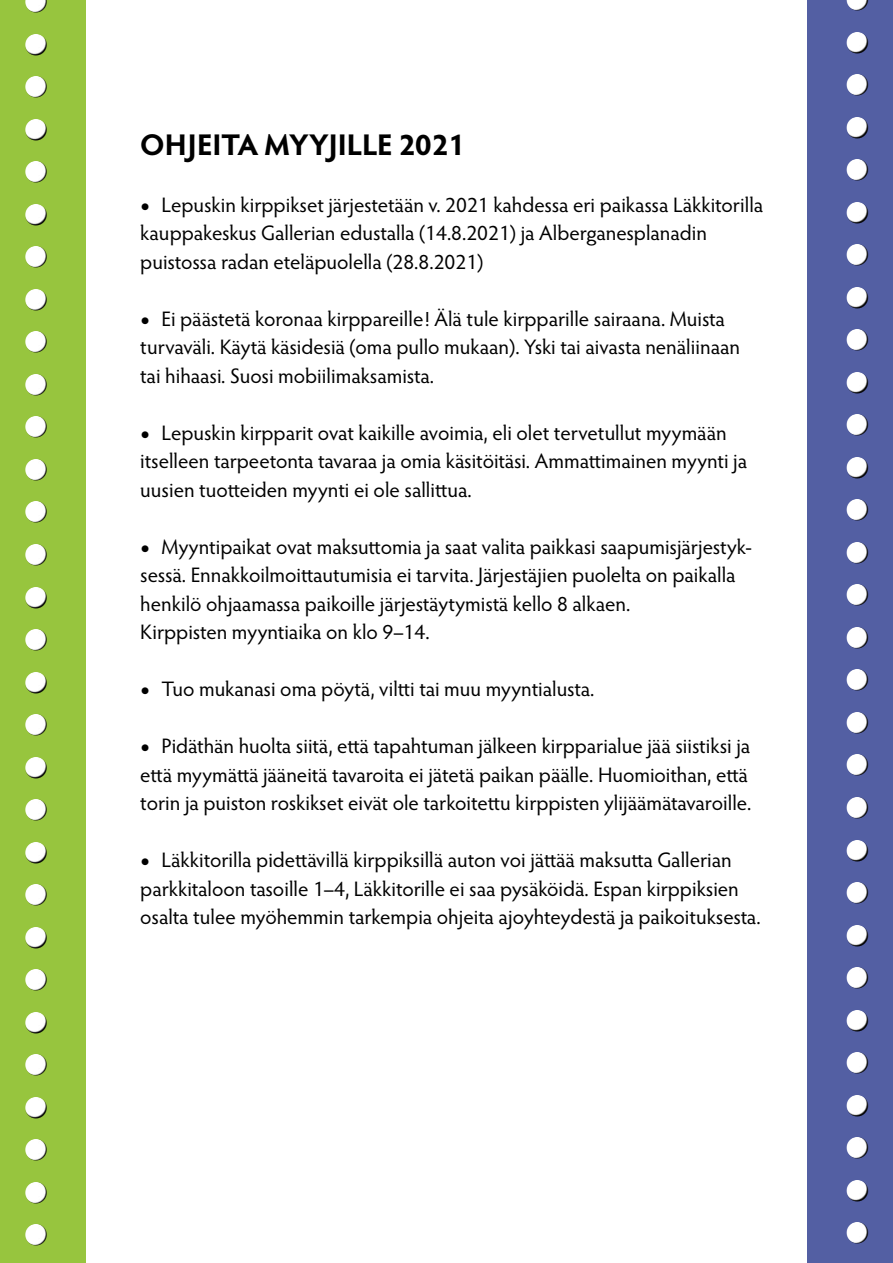
<style>
.page{position:relative;width:893px;height:1263px;background:#fff}
.page>*{position:absolute;margin:0;border:0;box-sizing:border-box;transform-origin:0 0}
.t1{font:30px "Zapf Dingbats ITC";color:#fff}
.t2{font:700 30px "Hypatia Sans Pro";color:#000}
.t3{font:21px/28.5px "Hypatia Sans Pro";color:#000}
.s1{font-weight:900}
</style>
<div class="page">
<div style="left:0;top:0;width:85px;height:1263px;background:#97c53e"></div>
<div style="left:808px;top:0;width:85px;height:1263px;background:#535fa3"></div>
<svg style="left:25px;top:0;width:22px;height:55px"></svg>
<h1 class="t1" style="left:845px;top:28px;width:25px">●</h1>
<h1 class="t1" style="left:24px;top:73px;width:25px">●</h1>
<h1 class="t1" style="left:845px;top:71px;width:25px">●</h1>
<h1 class="t1" style="left:24px;top:115px;width:25px">●</h1>
<h1 class="t1" style="left:845px;top:113px;width:25px">●</h1>
<h1 class="t1" style="left:24px;top:158px;width:25px">●</h1>
<h1 class="t1" style="left:845px;top:156px;width:25px">●</h1>
<h1 class="t1" style="left:24px;top:200px;width:25px">●</h1>
<h1 class="t1" style="left:845px;top:198px;width:25px">●</h1>
<h1 class="t1" style="left:24px;top:243px;width:25px">●</h1>
<h1 class="t1" style="left:845px;top:241px;width:25px">●</h1>
<h1 class="t1" style="left:24px;top:285px;width:25px">●</h1>
<h1 class="t1" style="left:845px;top:283px;width:25px">●</h1>
<h1 class="t1" style="left:24px;top:328px;width:25px">●</h1>
<h1 class="t1" style="left:845px;top:326px;width:25px">●</h1>
<h1 class="t1" style="left:24px;top:370px;width:25px">●</h1>
<h1 class="t1" style="left:845px;top:368px;width:25px">●</h1>
<h1 class="t1" style="left:24px;top:413px;width:25px">●</h1>
<h1 class="t1" style="left:845px;top:411px;width:25px">●</h1>
<h1 class="t1" style="left:24px;top:455px;width:25px">●</h1>
<h1 class="t1" style="left:845px;top:453px;width:25px">●</h1>
<h1 class="t1" style="left:24px;top:498px;width:25px">●</h1>
<h1 class="t1" style="left:845px;top:496px;width:25px">●</h1>
<h1 class="t1" style="left:24px;top:540px;width:25px">●</h1>
<h1 class="t1" style="left:845px;top:538px;width:25px">●</h1>
<h1 class="t1" style="left:24px;top:583px;width:25px">●</h1>
<h1 class="t1" style="left:845px;top:581px;width:25px">●</h1>
<h1 class="t1" style="left:24px;top:626px;width:25px">●</h1>
<h1 class="t1" style="left:845px;top:623px;width:25px">●</h1>
<h1 class="t1" style="left:24px;top:668px;width:25px">●</h1>
<h1 class="t1" style="left:845px;top:666px;width:25px">●</h1>
<h1 class="t1" style="left:24px;top:711px;width:25px">●</h1>
<h1 class="t1" style="left:845px;top:708px;width:25px">●</h1>
<h1 class="t1" style="left:24px;top:753px;width:25px">●</h1>
<h1 class="t1" style="left:845px;top:751px;width:25px">●</h1>
<h1 class="t1" style="left:24px;top:796px;width:25px">●</h1>
<h1 class="t1" style="left:845px;top:793px;width:25px">●</h1>
<h1 class="t1" style="left:24px;top:838px;width:25px">●</h1>
<h1 class="t1" style="left:845px;top:836px;width:25px">●</h1>
<h1 class="t1" style="left:24px;top:881px;width:25px">●</h1>
<h1 class="t1" style="left:845px;top:879px;width:25px">●</h1>
<h1 class="t1" style="left:24px;top:923px;width:25px">●</h1>
<h1 class="t1" style="left:845px;top:921px;width:25px">●</h1>
<h1 class="t1" style="left:24px;top:966px;width:25px">●</h1>
<h1 class="t1" style="left:845px;top:964px;width:25px">●</h1>
<h1 class="t1" style="left:24px;top:1008px;width:25px">●</h1>
<h1 class="t1" style="left:845px;top:1006px;width:25px">●</h1>
<h1 class="t1" style="left:24px;top:1051px;width:25px">●</h1>
<h1 class="t1" style="left:845px;top:1049px;width:25px">●</h1>
<h1 class="t1" style="left:24px;top:1093px;width:25px">●</h1>
<h1 class="t1" style="left:845px;top:1091px;width:25px">●</h1>
<h1 class="t1" style="left:24px;top:1136px;width:25px">●</h1>
<h1 class="t1" style="left:845px;top:1134px;width:25px">●</h1>
<h1 class="t1" style="left:24px;top:1178px;width:25px">●</h1>
<h1 class="t1" style="left:845px;top:1176px;width:25px">●</h1>
<h1 class="t1" style="left:24px;top:1221px;width:25px">●</h1>
<h1 class="t1" style="left:845px;top:1219px;width:25px">●</h1>
<h1 class="t2" style="left:140px;top:123px;width:326px">OHJEITA MYYJILLE 2021</h1>
<p class="t3" style="left:140px;top:189px;width:624px"><span class="s1">•</span> Lepuskin kirppikset järjestetään v. 2021 kahdessa eri paikassa Läkkitorilla kauppakeskus Gallerian edustalla (14.8.2021) ja Alberganesplanadin puistossa radan eteläpuolella (28.8.2021)</p>
<p class="t3" style="left:140px;top:303px;width:601px"><span class="s1">•</span> Ei päästetä koronaa kirppareille! Älä tule kirpparille sairaana. Muista turvaväli. Käytä käsidesiä (oma pullo mukaan). Yski tai aivasta nenäliinaan tai hihaasi. Suosi mobiilimaksamista.</p>
<p class="t3" style="left:140px;top:417px;width:608px"><span class="s1">•</span> Lepuskin kirpparit ovat kaikille avoimia, eli olet tervetullut myymään itselleen tarpeetonta tavaraa ja omia käsitöitäsi. Ammattimainen myynti ja uusien tuotteiden myynti ei ole sallittua.</p>
<p class="t3" style="left:140px;top:531px;width:613px"><span class="s1">•</span> Myyntipaikat ovat maksuttomia ja saat valita paikkasi saapumisjärjestyk&shy;sessä. Ennakkoilmoittautumisia ei tarvita. Järjestäjien puolelta on paikalla henkilö ohjaamassa paikoille järjestäytymistä kello 8 alkaen.<br>Kirppisten myyntiaika on klo 9–14.</p>
<p class="t3" style="left:140px;top:674px;width:456px"><span class="s1">•</span> Tuo mukanasi oma pöytä, viltti tai muu myyntialusta.</p>
<p class="t3" style="left:140px;top:731px;width:613px"><span class="s1">•</span> Pidäthän huolta siitä, että tapahtuman jälkeen kirpparialue jää siistiksi ja että myymättä jääneitä tavaroita ei jätetä paikan päälle. Huomioithan, että torin ja puiston roskikset eivät ole tarkoitettu kirppisten ylijäämätavaroille.</p>
<p class="t3" style="left:140px;top:845px;width:622px"><span class="s1">•</span> Läkkitorilla pidettävillä kirppiksillä auton voi jättää maksutta Gallerian parkkitaloon tasoille 1–4, Läkkitorille ei saa pysäköidä. Espan kirppiksien osalta tulee myöhemmin tarkempia ohjeita ajoyhteydestä ja paikoituksesta.</p>
</div>
